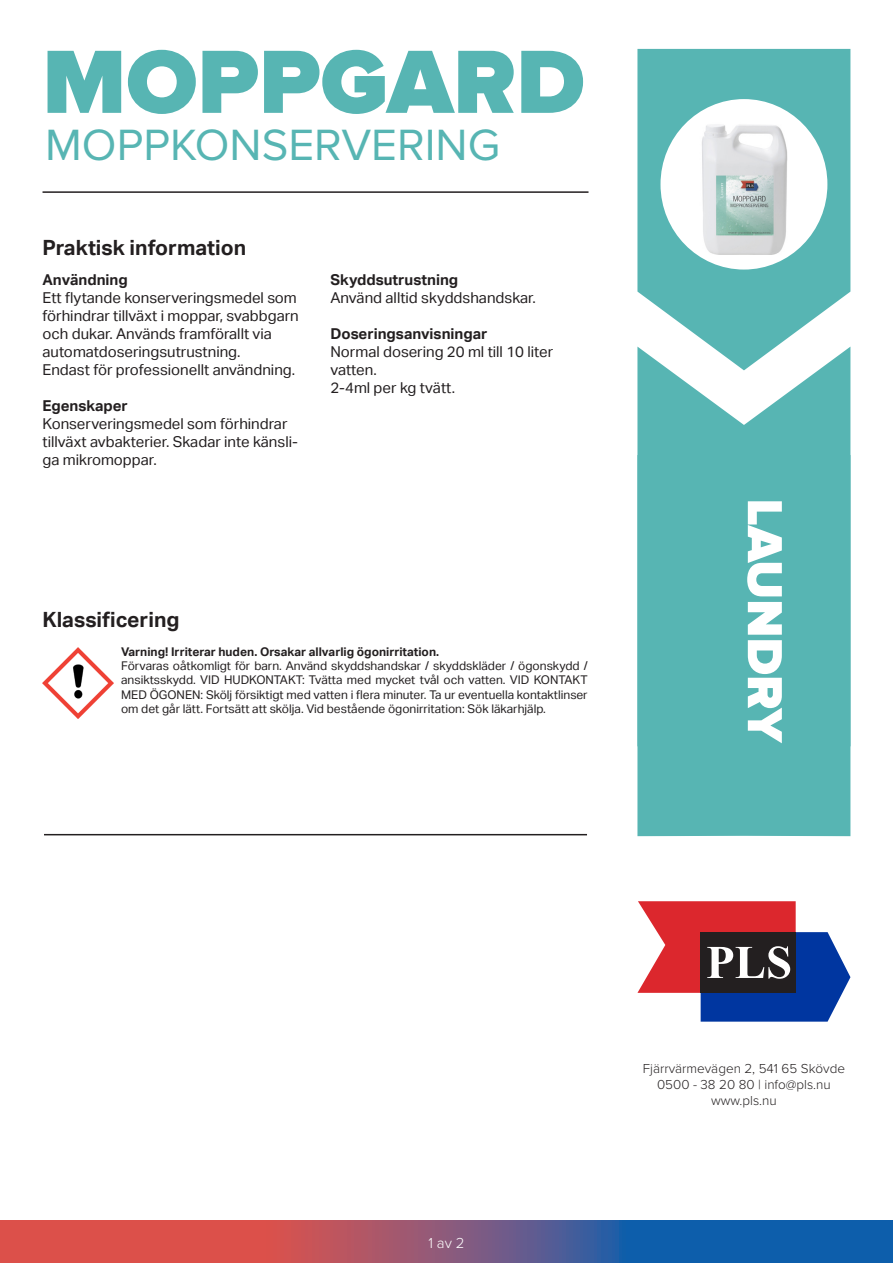
<style>
.page{position:relative;width:893px;height:1263px;background:#fff}
.page>*{position:absolute;margin:0;border:0;box-sizing:border-box;transform-origin:0 0}
.t1{font:900 93px "Proxima Nova";color:#57b5b3}
.t2{font:900 51px "Proxima Nova";color:#fff}
.t3{font:45.45px "Proxima Nova";color:#57b5b3}
.t4{font:700 21px "Aktiv Grotesk";color:#231f20}
.t5{font:15px/18px "Aktiv Grotesk";color:#231f20}
.t6{font:700 15px "Aktiv Grotesk";color:#231f20}
.t7{font:300 15px "Proxima Nova";color:#fff}
.t8{font:300 13.5px "Proxima Nova";color:#231f20}
.t9{font:12px/14.4px "Aktiv Grotesk";color:#231f20;text-align:justify}
.t10{font:700 12px "Aktiv Grotesk";color:#231f20}
</style>
<div class="page">
<svg style="left:637px;top:901px;width:213px;height:121px"></svg>
<hr style="left:44px;top:834px;width:543px;height:1px;background:#231f20">
<hr style="left:43px;top:191px;width:545px;height:2px;background:#231f20">
<svg style="left:637px;top:49px;width:213px;height:298px;background:#69bcbb"></svg>
<svg style="left:637px;top:347px;width:213px;height:108px;fill:#57b5b3"></svg>
<div style="left:637px;top:455px;width:213px;height:381px;background:#57b5b3"></div>
<div style="left:660px;top:99px;width:167px;height:171px;background:#fff;border-radius:50%"></div>
<svg style="left:0;top:1220px;width:893px;height:43px;background:#7b577a"></svg>
<img style="left:702px;top:125px;width:85px;height:130px">
<img style="left:43px;top:647px;width:71px;height:71px">
<p class="t1" style="left:43px;top:28px;width:544px">MOPPGARD</p>
<p class="t3" style="left:45px;top:119px;width:456px">MOPPKONSERVERING</p>
<p class="t4" style="left:43px;top:235px;width:205px">Praktisk information</p>
<p class="t6" style="left:43px;top:271px;width:87px">Användning</p>
<p class="t5" style="left:43px;top:289px;width:258px">Ett flytande konserveringsmedel som förhindrar tillväxt i moppar, svabbgarn och dukar. Används framförallt via automatdoseringsutrustning.</p>
<p class="t5" style="left:43px;top:361px;width:254px">Endast för professionellt användning.</p>
<p class="t6" style="left:43px;top:397px;width:87px">Egenskaper</p>
<p class="t5" style="left:43px;top:415px;width:257px">Konserveringsmedel som förhindrar tillväxt avbakterier. Skadar inte känsli&shy;ga mikromoppar.</p>
<p class="t6" style="left:330px;top:271px;width:129px">Skyddsutrustning</p>
<p class="t5" style="left:330px;top:289px;width:207px">Använd alltid skyddshandskar.</p>
<p class="t6" style="left:330px;top:325px;width:159px">Doseringsanvisningar</p>
<p class="t5" style="left:330px;top:343px;width:224px">Normal dosering 20 ml till 10 liter vatten.</p>
<p class="t5" style="left:330px;top:379px;width:126px">2-4ml per kg tvätt.</p>
<p class="t4" style="left:43px;top:608px;width:139px">Klassificering</p>
<p class="t10" style="left:121px;top:644px;width:320px">Varning! Irriterar huden. Orsakar allvarlig ögonirritation.</p>
<p class="t9" style="left:121px;top:659px;width:468px">Förvaras oåtkomligt för barn. Använd skyddshandskar / skyddskläder / ögonskydd / ansiktsskydd. VID HUDKONTAKT: Tvätta med mycket tvål och vatten. VID KONTAKT MED ÖGONEN: Skölj försiktigt med vatten i flera minuter. Ta ur eventuella kontaktlinser om det går lätt. Fortsätt att skölja. Vid bestående ögonirritation: Sök läkarhjälp.</p>
<p class="t2" style="left:794px;top:498px;width:247px;rotate:90deg">LAUNDRY</p>
<p class="t7" style="left:428px;top:1231px;width:38px">1 av 2</p>
<p class="t8" style="left:643px;top:1058px;width:204px">Fjärrvärmevägen 2, 541 65 Skövde</p>
<p class="t8" style="left:657px;top:1074px;width:175px">0500 - 38 20 80 | info@pls.nu</p>
<p class="t8" style="left:711px;top:1090px;width:67px">www.pls.nu</p>
</div>
